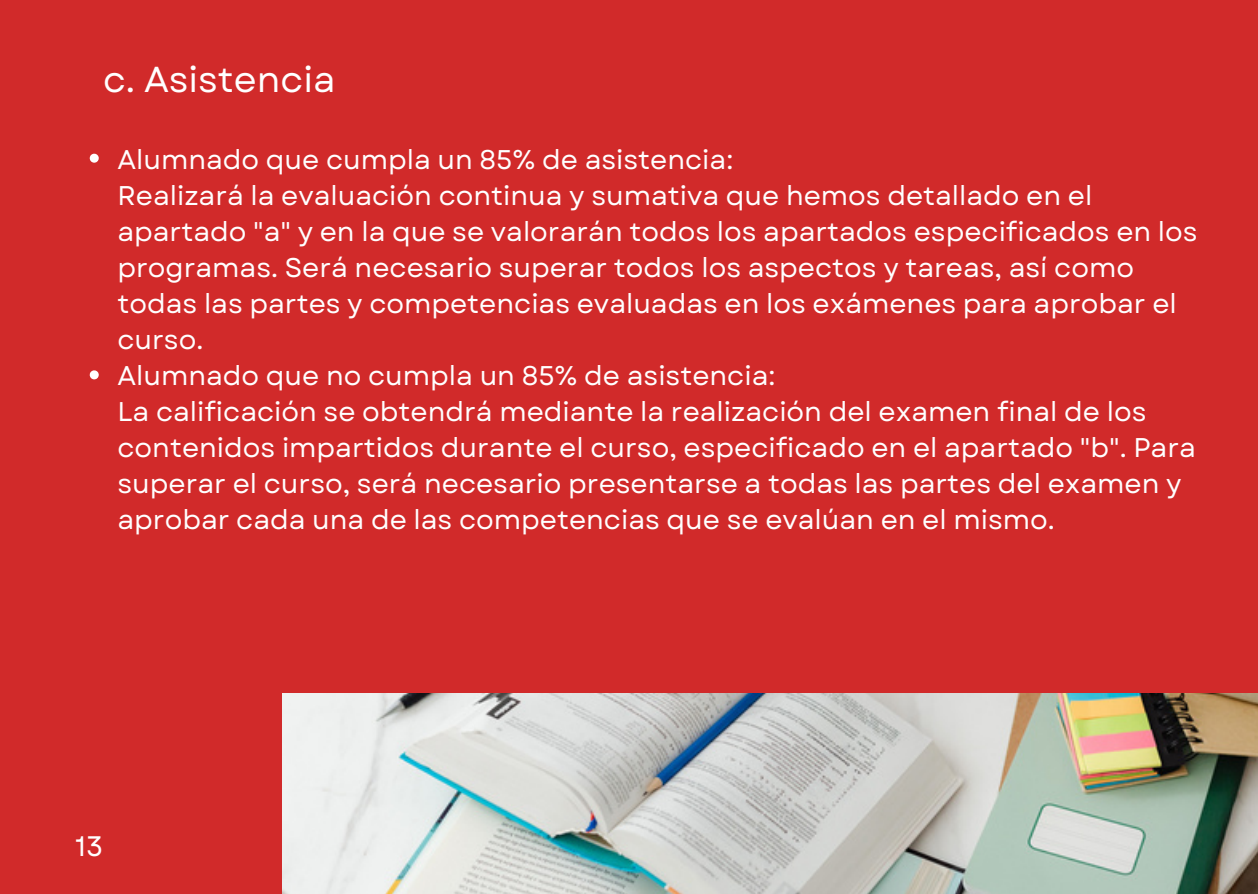
<style>
.page{position:relative;width:1258px;height:894px;background:#fff}
.page>*{position:absolute;margin:0;border:0;box-sizing:border-box;transform-origin:0 0}
.t1{font:36px "Garet";color:#fff}
.t2{font:28.2px "Garet";color:#fff}
.t3{font:27px/36px "Garet";color:#fff}
</style>
<div class="page">
<div style="left:0;top:0;width:1258px;height:893px;background:#d12a2a"></div>
<svg style="left:90px;top:154px;width:9px;height:9px"></svg>
<svg style="left:90px;top:370px;width:9px;height:9px"></svg>
<img style="left:283px;top:693px;width:974px;height:200px">
<p class="t1" style="left:103px;top:53px;width:234px">c. Asistencia</p>
<p class="t3" style="left:117px;top:142px;width:617px">Alumnado que cumpla un 85% de asistencia:</p>
<p class="t3" style="left:117px;top:178px;width:1081px">Realizará la evaluación continua y sumativa que hemos detallado en el apartado "a" y en la que se valorarán todos los apartados especificados en los programas. Será necesario superar todos los aspectos y tareas, así como todas las partes y competencias evaluadas en los exámenes para aprobar el curso.</p>
<p class="t3" style="left:117px;top:358px;width:659px">Alumnado que no cumpla un 85% de asistencia:</p>
<p class="t3" style="left:117px;top:394px;width:1080px">La calificación se obtendrá mediante la realización del examen final de los contenidos impartidos durante el curso, especificado en el apartado "b". Para superar el curso, será necesario presentarse a todas las partes del examen y aprobar cada una de las competencias que se evalúan en el mismo.</p>
<p class="t2" style="left:75px;top:825px;width:29px">13</p>
</div>
